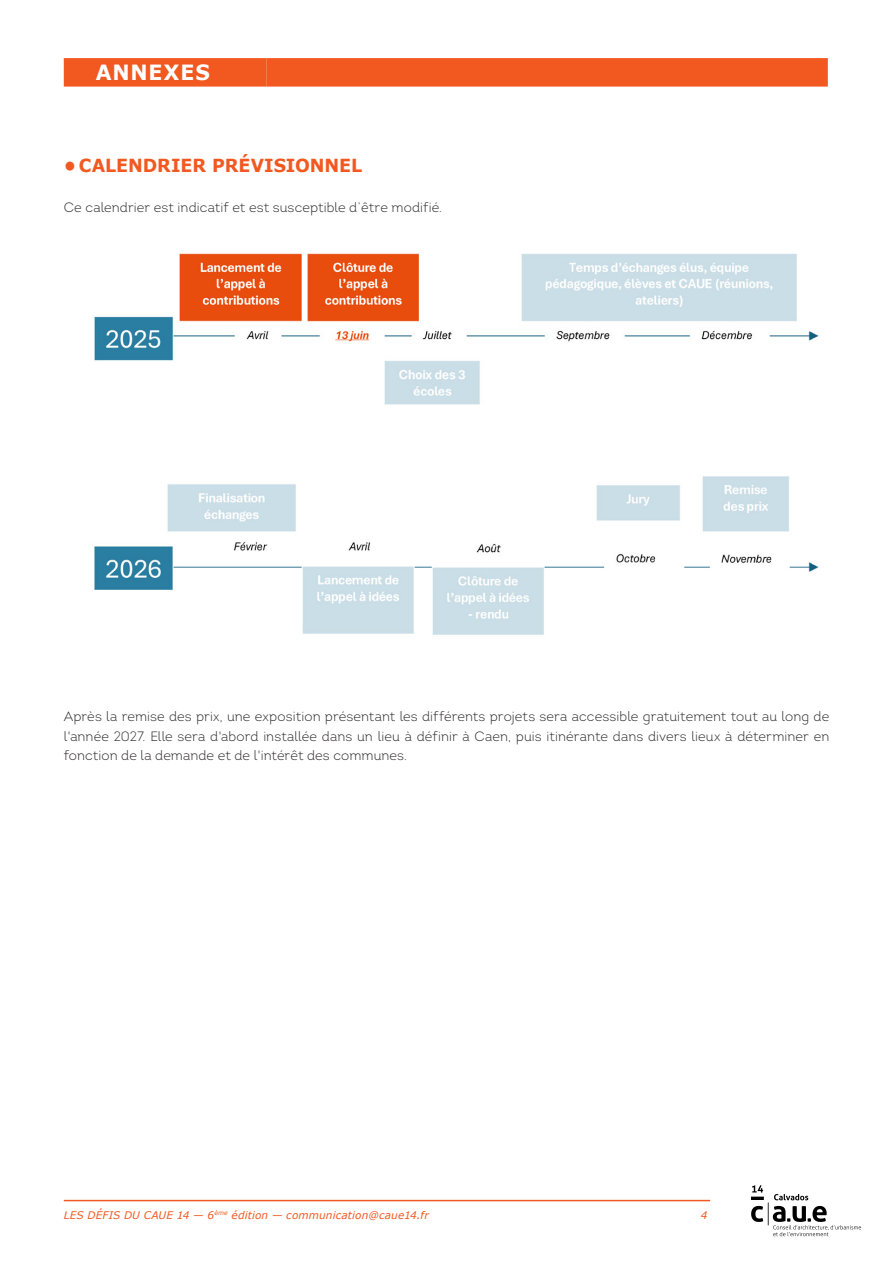
<style>
.page{position:relative;width:893px;height:1263px;background:#fff}
.page>*{position:absolute;margin:0;border:0;box-sizing:border-box;transform-origin:0 0}
.Titre_1_2_3{font:700 21px "Verdana";letter-spacing:.045em;color:#fff}
.Titre_1_2_3-2{font:700 18px "Verdana";letter-spacing:-.005em;color:#f15921}
.t1{font:300 13.5px/19.5px "Intro";letter-spacing:.005em;color:#231f20;text-align:justify}
.t2{font:italic 10.5px "Verdana";letter-spacing:.015em;color:#f15921}
</style>
<div class="page">
<svg style="left:751px;top:1185px;width:110px;height:51px"></svg>
<hr style="left:64px;top:1200px;width:646px;height:1px;background:#f15921">
<div style="left:64px;top:58px;width:203px;height:29px;background:#f15921"></div>
<div style="left:267px;top:58px;width:561px;height:29px;background:#f15921"></div>
<img style="left:94px;top:253px;width:725px;height:382px">
<p class="Titre_1_2_3" style="left:96px;top:59px;width:116px">ANNEXES</p>
<p class="Titre_1_2_3-2" style="left:64px;top:153px;width:300px">• CALENDRIER PRÉVISIONNEL</p>
<p class="t1" style="left:64px;top:198px;width:380px">Ce calendrier est indicatif et est susceptible d’être modifié.</p>
<p class="t1" style="left:64px;top:707px;width:767px">Après la remise des prix, une exposition présentant les différents projets sera accessible gratuitement tout au long de l'année 2027. Elle sera d'abord installée dans un lieu à définir à Caen, puis itinérante dans divers lieux à déterminer en fonction de la demande et de l'intérêt des communes.</p>
<p class="t2" style="left:64px;top:1208px;width:367px">LES DÉFIS DU CAUE 14 — 6<sup>ème</sup> édition — communication@caue14.fr</p>
<p class="t2" style="left:701px;top:1208px;width:8px">4</p>
</div>
